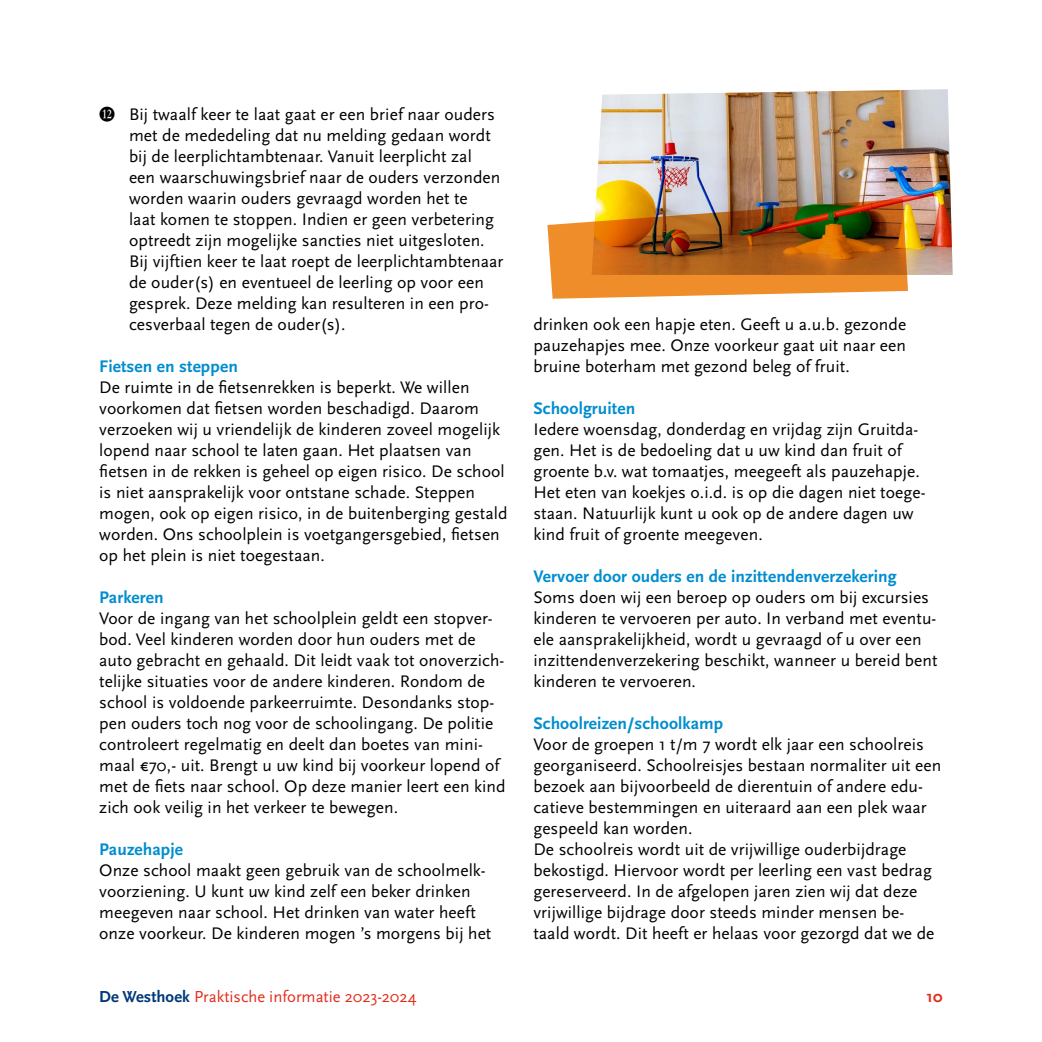
<style>
.page{position:relative;width:1042px;height:1042px;background:#fff}
.page>*{position:absolute;margin:0;border:0;box-sizing:border-box;transform-origin:0 0}
.t1{font:17.5px/21px "Scala Sans Pro";letter-spacing:.005em;color:#000}
.t2{font:700 17.5px "Scala Sans Pro";letter-spacing:.005em;color:#008dcf}
.t3{font:16.62px "Scala Sans Pro";color:#e32e1e}
.t4{font:700 16.62px "Scala Sans Pro";color:#e32e1e}
.s1{font-family:"Numberpile";font-size:14px}
.s2{font-weight:700;color:#003878}
</style>
<div class="page">
<img style="left:596px;top:89px;width:356px;height:186px">
<img style="left:547px;top:199px;width:361px;height:100px">
<p class="t1" style="left:129px;top:104px;width:376px;text-indent:-30px"><span class="s1">M</span> Bij twaalf keer te laat gaat er een brief naar ouders met de mededeling dat nu melding gedaan wordt bij de leerplichtambtenaar. Vanuit leerplicht zal<br>een waarschuwingsbrief naar de ouders verzonden worden waarin ouders gevraagd worden het te<br>laat komen te stoppen. Indien er geen verbetering optreedt zijn mogelijke sancties niet uitgesloten.<br>Bij vijftien keer te laat roept de leerplichtambtenaar de ouder(s) en eventueel de leerling op voor een gesprek. Deze melding kan resulteren in een pro&shy;cesverbaal tegen de ouder(s).</p>
<p class="t2" style="left:99px;top:356px;width:140px">Fietsen en steppen</p>
<p class="t1" style="left:99px;top:377px;width:410px">De ruimte in de fietsenrekken is beperkt. We willen voorkomen dat fietsen worden beschadigd. Daarom verzoeken wij u vriendelijk de kinderen zoveel mogelijk lopend naar school te laten gaan. Het plaatsen van fietsen in de rekken is geheel op eigen risico. De school is niet aansprakelijk voor ontstane schade. Steppen mogen, ook op eigen risico, in de buitenberging gestald worden. Ons schoolplein is voetgangersgebied, fietsen op het plein is niet toegestaan.</p>
<p class="t2" style="left:99px;top:587px;width:66px">Parkeren</p>
<p class="t1" style="left:99px;top:608px;width:408px">Voor de ingang van het schoolplein geldt een stopver&shy;bod. Veel kinderen worden door hun ouders met de auto gebracht en gehaald. Dit leidt vaak tot onoverzich&shy;telijke situaties voor de andere kinderen. Rondom de school is voldoende parkeerruimte. Desondanks stop&shy;pen ouders toch nog voor de schoolingang. De politie controleert regelmatig en deelt dan boetes van mini&shy;maal €70,- uit. Brengt u uw kind bij voorkeur lopend of met de fiets naar school. Op deze manier leert een kind zich ook veilig in het verkeer te bewegen.</p>
<p class="t2" style="left:99px;top:839px;width:85px">Pauzehapje</p>
<p class="t1" style="left:99px;top:860px;width:394px">Onze school maakt geen gebruik van de schoolmelk&shy;voorziening. U kunt uw kind zelf een beker drinken meegeven naar school. Het drinken van water heeft onze voorkeur. De kinderen mogen ’s morgens bij het</p>
<p class="t1" style="left:533px;top:314px;width:374px;text-align:justify">drinken ook een hapje eten. Geeft u a.u.b. gezonde pauzehapjes mee. Onze voorkeur gaat uit naar een bruine boterham met gezond beleg of fruit.</p>
<p class="t2" style="left:533px;top:398px;width:103px">Schoolgruiten</p>
<p class="t1" style="left:533px;top:419px;width:394px">Iedere woensdag, donderdag en vrijdag zijn Gruitda&shy;gen. Het is de bedoeling dat u uw kind dan fruit of groente b.v. wat tomaatjes, meegeeft als pauzehapje.<br>Het eten van koekjes o.i.d. is op die dagen niet toege&shy;staan. Natuurlijk kunt u ook op de andere dagen uw kind fruit of groente meegeven.</p>
<p class="t2" style="left:533px;top:566px;width:365px">Vervoer door ouders en de inzittendenverzekering</p>
<p class="t1" style="left:533px;top:587px;width:406px">Soms doen wij een beroep op ouders om bij excursies kinderen te vervoeren per auto. In verband met eventu&shy;ele aansprakelijkheid, wordt u gevraagd of u over een inzittendenverzekering beschikt, wanneer u bereid bent kinderen te vervoeren.</p>
<p class="t2" style="left:533px;top:713px;width:191px">Schoolreizen/schoolkamp</p>
<p class="t1" style="left:533px;top:734px;width:409px">Voor de groepen 1 t/m 7 wordt elk jaar een schoolreis georganiseerd. Schoolreisjes bestaan normaliter uit een bezoek aan bijvoorbeeld de dierentuin of andere edu&shy;catieve bestemmingen en uiteraard aan een plek waar gespeeld kan worden.<br>De schoolreis wordt uit de vrijwillige ouderbijdrage bekostigd. Hiervoor wordt per leerling een vast bedrag gereserveerd. In de afgelopen jaren zien wij dat deze vrijwillige bijdrage door steeds minder mensen be&shy;taald wordt. Dit heeft er helaas voor gezorgd dat we de</p>
<p class="t3" style="left:99px;top:987px;width:319px"><span class="s2">De Westhoek</span> Praktische informatie 2023-2024</p>
<p class="t4" style="left:926px;top:987px;width:17px">10</p>
</div>
